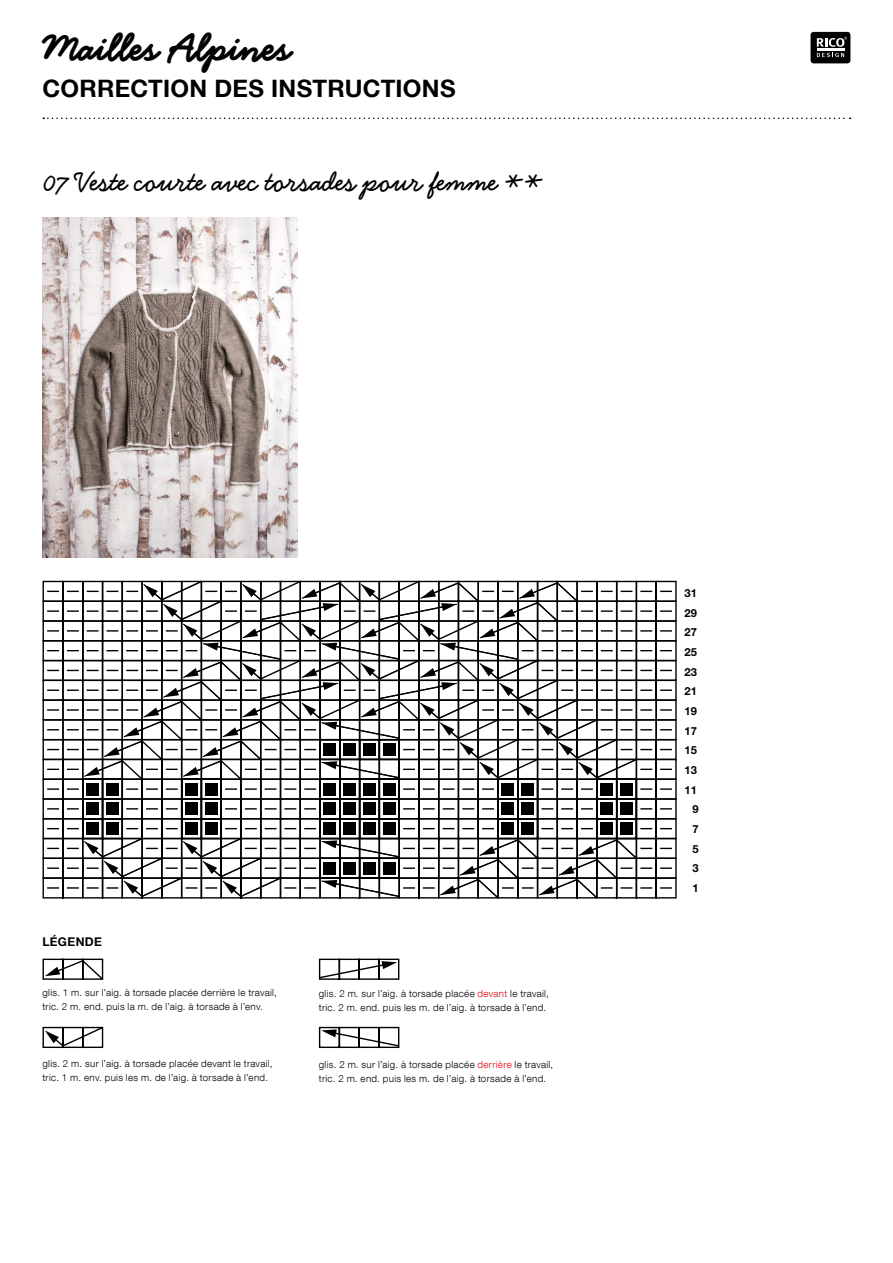
<style>
.page{position:relative;width:893px;height:1263px;background:#fff}
.page>*{position:absolute;margin:0;border:0;box-sizing:border-box;transform-origin:0 0}
.t1{font:40.5px "Handsome Extra Bol";color:#000}
.t2{font:700 30px "Handsome";color:#000}
.t3{font:700 24px "Helvetica Neue LT Com";letter-spacing:.01em;color:#000}
.t4{font:700 12px "Helvetica Neue LT Com";letter-spacing:.03em;color:#000}
.t5{font:700 11.1px "Helvetica Neue LT Com";color:#000}
.t6{font:300 9.75px/14.2px "Helvetica Neue LT Com";letter-spacing:.035em;color:#000}
.s1{color:#e30613}
</style>
<div class="page">
<div style="left:810px;top:32px;width:40px;height:31px;background:#000;border-radius:3px"></div>
<svg style="left:817px;top:53px;width:27px;height:4px"></svg>
<hr style="left:817px;top:49px;width:27px;height:2px;background:#fff">
<svg style="left:817px;top:37px;width:30px;height:10px"></svg>
<svg style="left:43px;top:118px;width:808px;height:1px"></svg>
<img style="left:43px;top:218px;width:255px;height:340px">
<svg style="left:43px;top:580px;width:634px;height:318px"></svg>
<svg style="left:42px;top:958px;width:62px;height:22px"></svg>
<svg style="left:42px;top:1026px;width:62px;height:23px"></svg>
<svg style="left:318px;top:958px;width:82px;height:22px"></svg>
<svg style="left:318px;top:1026px;width:82px;height:23px"></svg>
<h1 class="t1" style="left:43px;top:23px;width:250px">Mailles Alpines</h1>
<h3 class="t3" style="left:43px;top:73px;width:415px">CORRECTION DES INSTRUCTIONS</h3>
<h2 class="t2" style="left:44px;top:165px;width:495px">07 Veste courte avec torsades pour femme * *</h2>
<p class="t4" style="left:43px;top:934px;width:61px">LÉGENDE</p>
<p class="t6" style="left:43px;top:985px;width:236px">glis. 1 m. sur l’aig. à torsade placée derrière le travail, tric. 2 m. end. puis la m. de l’aig. à torsade à l’env.</p>
<p class="t6" style="left:43px;top:1056px;width:231px">glis. 2 m. sur l’aig. à torsade placée devant le travail, tric. 1 m. env. puis les m. de l’aig. à torsade à l’end.</p>
<p class="t6" style="left:319px;top:986px;width:231px">glis. 2 m. sur l’aig. à torsade placée <span class="s1">devant</span> le travail, tric. 2 m. end. puis les m. de l’aig. à torsade à l’end.</p>
<p class="t6" style="left:319px;top:1057px;width:236px">glis. 2 m. sur l’aig. à torsade placée <span class="s1">derrière</span> le travail, tric. 2 m. end. puis les m. de l’aig. à torsade à l’end.</p>
<p class="t5" style="left:685px;top:586px;width:14px">31</p>
<p class="t5" style="left:685px;top:606px;width:14px">29</p>
<p class="t5" style="left:685px;top:625px;width:14px">27</p>
<p class="t5" style="left:685px;top:645px;width:14px">25</p>
<p class="t5" style="left:685px;top:665px;width:14px">23</p>
<p class="t5" style="left:685px;top:684px;width:14px">21</p>
<p class="t5" style="left:685px;top:704px;width:14px">19</p>
<p class="t5" style="left:685px;top:724px;width:14px">17</p>
<p class="t5" style="left:685px;top:743px;width:14px">15</p>
<p class="t5" style="left:685px;top:763px;width:14px">13</p>
<p class="t5" style="left:685px;top:783px;width:14px">11</p>
<p class="t5" style="left:692px;top:802px;width:8px">9</p>
<p class="t5" style="left:692px;top:822px;width:8px">7</p>
<p class="t5" style="left:692px;top:842px;width:8px">5</p>
<p class="t5" style="left:692px;top:861px;width:8px">3</p>
<p class="t5" style="left:692px;top:881px;width:8px">1</p>
</div>
